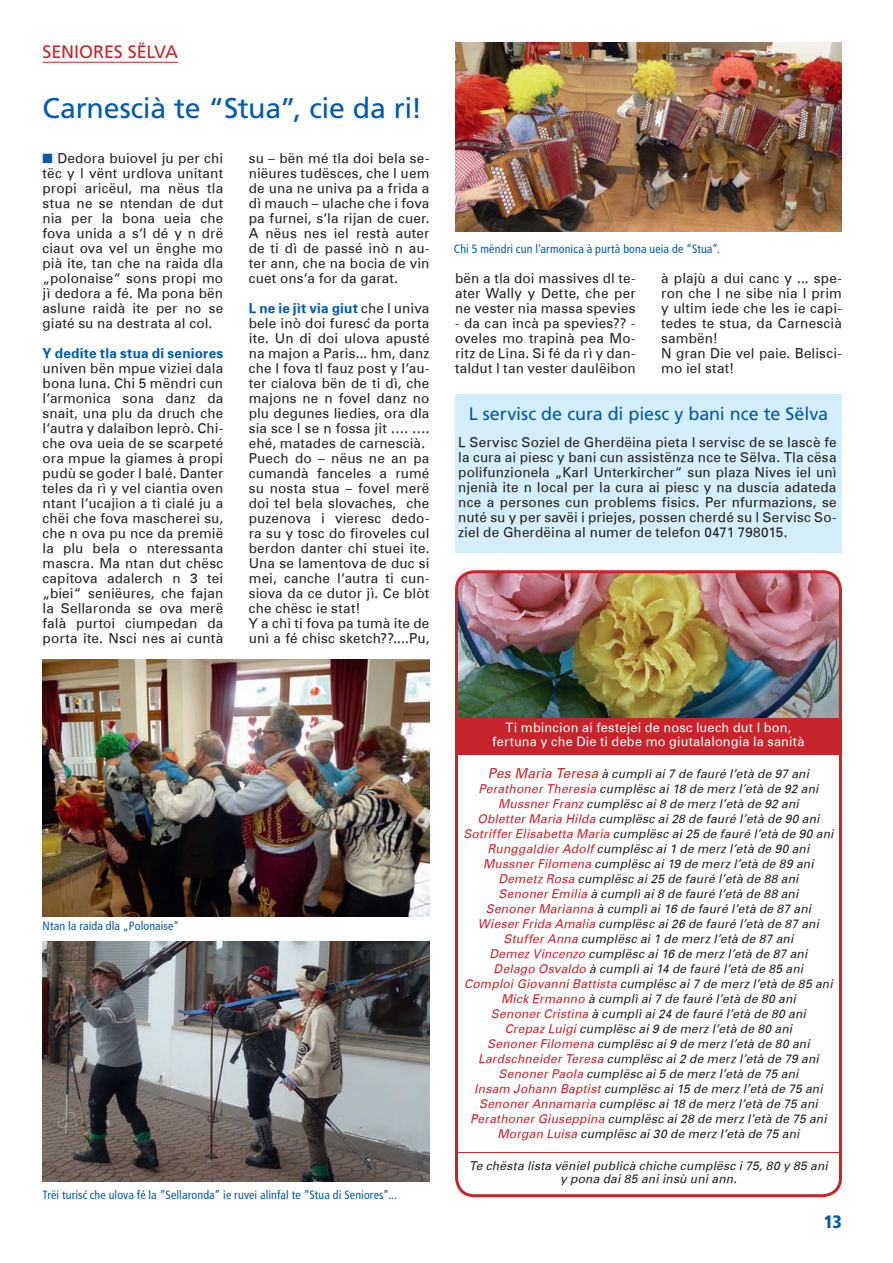
<style>
.page{position:relative;width:893px;height:1263px;background:#fff}
.page>*{position:absolute;margin:0;border:0;box-sizing:border-box;transform-origin:0 0}
.Titel_18{font:28.5px "Frutiger";letter-spacing:-.01em;color:#015aaa}
.Titel_18-2{font:18px "Frutiger";letter-spacing:-.005em;color:#015aaa}
.Occhiello{font:18px "Frutiger";letter-spacing:-.01em;color:#c8242b}
.t1{font:900 condensed 18px "Frutiger";color:#015aaa}
.Text_ital_ladin{font:13.5px/15px "Univers LAD";letter-spacing:.01em;color:#231f20;text-align:justify}
.Text_ital_ladin-2{font:12.75px "Univers LAD";letter-spacing:.015em;color:#fff}
.Text_ital_ladin-3{font:12px "Univers LAD Oblique";letter-spacing:.015em;color:#231f20}
.Bildlegende{font:condensed 12px "Frutiger";letter-spacing:.01em;color:#015aaa}
.s1{color:#015aaa}
.s2{font-family:"Univers LAD Bold";color:#015aaa}
.s3{font-size:13.5px;color:#c8242b}
.s4{color:#c8242b}
</style>
<div class="page">
<img style="left:456px;top:574px;width:382px;height:144px">
<div style="left:455px;top:570px;width:387px;height:627px;border:3px solid #c8242b;border-radius:18px"></div>
<div style="left:457px;top:718px;width:385px;height:37px;background:#c8242b"></div>
<hr style="left:455px;top:1152px;width:387px;height:1px;background:#c8242b">
<hr style="left:43px;top:62px;width:135px;height:1px;background:#c8242b">
<img style="left:455px;top:43px;width:387px;height:189px">
<img style="left:43px;top:942px;width:386px;height:240px">
<img style="left:43px;top:659px;width:386px;height:257px">
<div style="left:455px;top:394px;width:387px;height:159px;background:#d4effb"></div>
<p class="Occhiello" style="left:43px;top:41px;width:137px">SENIORES SËLVA</p>
<p class="Titel_18" style="left:43px;top:91px;width:381px">Carnescià te “Stua”, cie da ri!</p>
<p class="Text_ital_ladin" style="left:43px;top:150px;width:182px"><span class="s1">■</span> Dedora buiovel ju per chi tëc y l vënt urdlova unitant propi aricëul, ma nëus tla stua ne se ntendan de dut nia per la bona ueia che fova unida a s‘l dé y n drë ciaut ova vel un ënghe mo pià ite, tan che na raida dla „polonaise“ sons propi mo jì dedora a fé. Ma pona bën aslune raidà ite per no se giaté su na destrata al col.</p>
<p class="Text_ital_ladin" style="left:43px;top:345px;width:182px"><span class="s2">Y dedite tla stua di seniores </span>univen bën mpue viziei dala bona luna. Chi 5 mëndri cun l‘armonica sona danz da snait, una plu da druch che l‘autra y dalaibon leprò. Chi&shy;che ova ueia de se scarpeté ora mpue la giames à propi pudù se goder l balé. Danter teles da rì y vel ciantia oven ntant l‘ucajion a ti cialé ju a chëi che fova mascherei su, che n ova pu nce da premië la plu bela o nteressanta mascra. Ma ntan dut chësc capitova adalerch n 3 tei „biei“ seniëures, che fajan la Sellaronda se ova merë falà purtoi ciumpedan da porta ite. Nsci nes ai cuntà</p>
<p class="Text_ital_ladin" style="left:249px;top:150px;width:182px">su – bën mé tla doi bela se&shy;niëures tudësces, che l uem de una ne univa pa a frida a dì mauch – ulache che i fova pa furnei, s‘la rijan de cuer.<br>A nëus nes iel restà auter de ti dì de passé inò n au&shy;ter ann, che na bocia de vin cuet ons‘a for da garat.</p>
<p class="Text_ital_ladin" style="left:249px;top:300px;width:182px"><span class="s2">L ne ie jìt via giut</span> che l univa bele inò doi furesc´ da porta ite. Un di doi ulova apusté na majon a Paris... hm, danz che l fova tl fauz post y l‘au&shy;ter cialova bën de ti dì, che majons ne n fovel danz no plu degunes liedies, ora dla sia sce l se n fossa jit …. …. ehé, matades de carnescià.</p>
<p class="Text_ital_ladin" style="left:249px;top:450px;width:182px">Puech do – nëus ne an pa cumandà fanceles a rumé su nosta stua – fovel merë doi tel bela slovaches, che puzenova i vieresc dedo&shy;ra su y tosc do firoveles cul berdon danter chi stuei ite.<br>Una se lamentova de duc si mei, canche l‘autra ti cun&shy;siova da ce dutor jì. Ce blòt che chësc ie stat!</p>
<p class="Text_ital_ladin" style="left:249px;top:615px;width:182px">Y a chi ti fova pa tumà ite de unì a fé chisc sketch??....Pu,</p>
<p class="Bildlegende" style="left:454px;top:241px;width:268px">Chi 5 mëndri cun l‘armonica à purtà bona ueia de “Stua”.</p>
<p class="Text_ital_ladin" style="left:455px;top:270px;width:182px">bën a tla doi massives dl te&shy;ater Wally y Dette, che per ne vester nia massa spevies</p>
<p class="Text_ital_ladin" style="left:455px;top:315px;width:182px">- da can incà pa spevies?? - oveles mo trapinà pea Mo&shy;ritz de Lina. Si fé da rì y dan&shy;taldut l tan vester daulëibon</p>
<p class="Text_ital_ladin" style="left:661px;top:270px;width:182px">à plajù a dui canc y ... spe&shy;ron che l ne sibe nia l prim y ultim iede che les ie capi&shy;tedes te stua, da Carnescià sambën!</p>
<p class="Text_ital_ladin" style="left:661px;top:345px;width:182px">N gran Die vel paie. Belisci&shy;mo iel stat!</p>
<p class="Titel_18-2" style="left:469px;top:403px;width:361px">L servisc de cura di piesc y bani nce te Sëlva</p>
<p class="Text_ital_ladin" style="left:458px;top:434px;width:380px">L Servisc Soziel de Gherdëina pieta l servisc de se lascè fe la cura ai piesc y bani cun assistënza nce te Sëlva. Tla cësa polifunzionela „Karl Unterkircher“ sun plaza Nives iel unì njenià ite n local per la cura ai piesc y na duscia adateda nce a persones cun problems fisics. Per nfurmazions, se nuté su y per savëi i priejes, possen cherdé su l Servisc So&shy;ziel de Gherdëina al numer de telefon 0471 798015.</p>
<p class="Bildlegende" style="left:43px;top:918px;width:138px">Ntan la raida dla „Polonaise“</p>
<p class="Bildlegende" style="left:43px;top:1188px;width:356px">Trëi turisc´ che ulova fé la “Sellaronda” ie ruvei alinfal te “Stua di Seniores”...</p>
<p class="Text_ital_ladin-2" style="left:506px;top:720px;width:287px">Ti mbincion ai festejei de nosc luech dut l bon,</p>
<p class="Text_ital_ladin-2" style="left:492px;top:734px;width:314px">fertuna y che Die ti debe mo giutalalongia la sanità</p>
<p class="Text_ital_ladin-3" style="left:488px;top:766px;width:323px"><span class="s3">Pes Maria Teresa</span> à cumplì ai 7 de fauré l’età de 97 ani</p>
<p class="Text_ital_ladin-3" style="left:478px;top:781px;width:342px"><span class="s4">Perathoner Theresia</span> cumplësc ai 18 de merz l’età de 92 ani</p>
<p class="Text_ital_ladin-3" style="left:498px;top:796px;width:302px"><span class="s4">Mussner Franz</span> cumplësc ai 8 de merz l’età de 92 ani</p>
<p class="Text_ital_ladin-3" style="left:477px;top:811px;width:344px"><span class="s4">Obletter Maria Hilda</span> cumplësc ai 28 de fauré l’età de 90 ani</p>
<p class="Text_ital_ladin-3" style="left:463px;top:826px;width:372px"><span class="s4">Sotriffer Elisabetta Maria</span> cumplësc ai 25 de fauré l’età de 90 ani</p>
<p class="Text_ital_ladin-3" style="left:487px;top:841px;width:323px"><span class="s4">Runggaldier Adolf</span> cumplësc ai 1 de merz l’età de 90 ani</p>
<p class="Text_ital_ladin-3" style="left:483px;top:856px;width:332px"><span class="s4">Mussner Filomena</span> cumplësc ai 19 de merz l’età de 89 ani</p>
<p class="Text_ital_ladin-3" style="left:498px;top:871px;width:302px"><span class="s4">Demetz Rosa</span> cumplësc ai 25 de fauré l’età de 88 ani</p>
<p class="Text_ital_ladin-3" style="left:499px;top:886px;width:301px"><span class="s4">Senoner Emilia</span> à cumplì ai 8 de fauré l’età de 88 ani</p>
<p class="Text_ital_ladin-3" style="left:486px;top:901px;width:327px"><span class="s4">Senoner Marianna</span> à cumplì ai 16 de fauré l’età de 87 ani</p>
<p class="Text_ital_ladin-3" style="left:478px;top:916px;width:343px"><span class="s4">Wieser Frida Amalia</span> cumplësc ai 26 de fauré l’età de 87 ani</p>
<p class="Text_ital_ladin-3" style="left:504px;top:931px;width:291px"><span class="s4">Stuffer Anna</span> cumplësc ai 1 de merz l’età de 87 ani</p>
<p class="Text_ital_ladin-3" style="left:490px;top:946px;width:319px"><span class="s4">Demez Vincenzo</span> cumplësc ai 16 de merz l’età de 87 ani</p>
<p class="Text_ital_ladin-3" style="left:494px;top:961px;width:311px"><span class="s4">Delago Osvaldo</span> à cumplì ai 14 de fauré l’età de 85 ani</p>
<p class="Text_ital_ladin-3" style="left:464px;top:976px;width:370px"><span class="s4">Comploi Giovanni Battista</span> cumplësc ai 7 de merz l’età de 85 ani</p>
<p class="Text_ital_ladin-3" style="left:501px;top:991px;width:296px"><span class="s4">Mick Ermanno</span> à cumplì ai 7 de fauré l’età de 80 ani</p>
<p class="Text_ital_ladin-3" style="left:491px;top:1006px;width:316px"><span class="s4">Senoner Cristina</span> à cumplì ai 24 de fauré l’età de 80 ani</p>
<p class="Text_ital_ladin-3" style="left:505px;top:1021px;width:289px"><span class="s4">Crepaz Luigi</span> cumplësc ai 9 de merz l’età de 80 ani</p>
<p class="Text_ital_ladin-3" style="left:487px;top:1036px;width:324px"><span class="s4">Senoner Filomena</span> cumplësc ai 9 de merz l’età de 80 ani</p>
<p class="Text_ital_ladin-3" style="left:478px;top:1051px;width:342px"><span class="s4">Lardschneider Teresa</span> cumplësc ai 2 de merz l’età de 79 ani</p>
<p class="Text_ital_ladin-3" style="left:498px;top:1066px;width:301px"><span class="s4">Senoner Paola</span> cumplësc ai 5 de merz l’età de 75 ani</p>
<p class="Text_ital_ladin-3" style="left:474px;top:1081px;width:350px"><span class="s4">Insam Johann Baptist</span> cumplësc ai 15 de merz l’età de 75 ani</p>
<p class="Text_ital_ladin-3" style="left:479px;top:1096px;width:340px"><span class="s4">Senoner Annamaria</span> cumplësc ai 18 de merz l’età de 75 ani</p>
<p class="Text_ital_ladin-3" style="left:470px;top:1111px;width:358px"><span class="s4">Perathoner Giuseppina</span> cumplësc ai 28 de merz l’età de 75 ani</p>
<p class="Text_ital_ladin-3" style="left:497px;top:1126px;width:304px"><span class="s4">Morgan Luisa</span> cumplësc ai 30 de merz l’età de 75 ani</p>
<p class="Text_ital_ladin-3" style="left:469px;top:1159px;width:360px">Te chësta lista vëniel publicà chiche cumplësc i 75, 80 y 85 ani</p>
<p class="Text_ital_ladin-3" style="left:560px;top:1172px;width:178px">y pona dai 85 ani insù uni ann.</p>
<h2 class="t1" style="left:824px;top:1210px;width:20px">13</h2>
</div>
